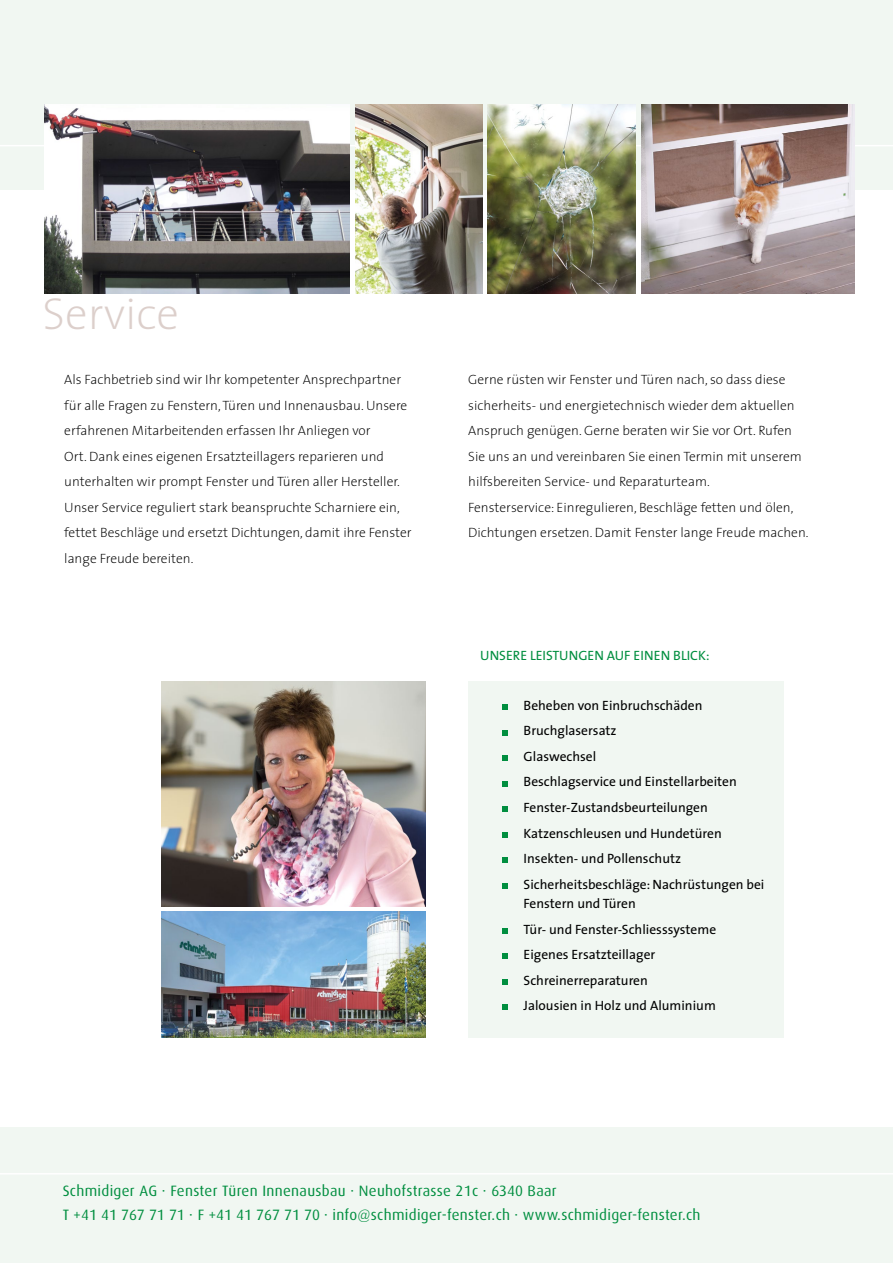
<style>
.page{position:relative;width:893px;height:1263px;background:#fff}
.page>*{position:absolute;margin:0;border:0;box-sizing:border-box;transform-origin:0 0}
.t1{font:200 45px "The Sans";color:#dccfcb}
.t2{font:15px/24px "Dax";letter-spacing:.02em;color:#008e3f}
.t3{font:200 13.5px/25.5px "The Sans";color:#000}
.t4{font:13.5px/25.5px "The Sans";color:#000}
.t5{font:13.5px "The Sans";color:#008e3f}
</style>
<div class="page">
<div style="left:0;top:1127px;width:893px;height:136px;background:#f1f7f2"></div>
<div style="left:0;top:0;width:893px;height:190px;background:#f1f7f2"></div>
<hr style="left:0;top:145px;width:893px;height:1px;background:#fff">
<hr style="left:0;top:1173px;width:893px;height:1px;background:#fff">
<img style="left:45px;top:104px;width:305px;height:189px">
<img style="left:641px;top:104px;width:214px;height:189px">
<img style="left:355px;top:104px;width:128px;height:189px">
<img style="left:488px;top:104px;width:148px;height:189px">
<div style="left:468px;top:681px;width:315px;height:356px;background:#f1f7f2"></div>
<svg style="left:503px;top:704px;width:5px;height:6px"></svg>
<svg style="left:503px;top:730px;width:5px;height:5px"></svg>
<svg style="left:503px;top:755px;width:5px;height:6px"></svg>
<svg style="left:503px;top:781px;width:5px;height:5px"></svg>
<svg style="left:503px;top:806px;width:5px;height:6px"></svg>
<svg style="left:503px;top:832px;width:5px;height:5px"></svg>
<svg style="left:503px;top:857px;width:5px;height:6px"></svg>
<svg style="left:503px;top:883px;width:5px;height:5px"></svg>
<svg style="left:503px;top:928px;width:5px;height:5px"></svg>
<svg style="left:503px;top:953px;width:5px;height:6px"></svg>
<svg style="left:503px;top:979px;width:5px;height:5px"></svg>
<svg style="left:503px;top:1004px;width:5px;height:6px"></svg>
<img style="left:162px;top:681px;width:263px;height:226px">
<img style="left:162px;top:912px;width:263px;height:125px">
<h1 class="t1" style="left:43px;top:277px;width:138px">Service</h1>
<p class="t3" style="left:64px;top:366px;width:349px">Als Fachbetrieb sind wir Ihr kompetenter Ansprechpartner für alle Fragen zu Fenstern, Türen und Innenausbau. Unsere erfahrenen Mitarbeitenden erfassen Ihr Anliegen vor<br>Ort. Dank eines eigenen Ersatzteillagers reparieren und unterhalten wir prompt Fenster und Türen aller Hersteller.<br>Unser Service reguliert stark beanspruchte Scharniere ein, fettet Beschläge und ersetzt Dichtungen, damit ihre Fenster lange Freude bereiten.</p>
<p class="t3" style="left:468px;top:366px;width:342px">Gerne rüsten wir Fenster und Türen nach, so dass diese sicherheits- und energietechnisch wieder dem aktuellen Anspruch genügen. Gerne beraten wir Sie vor Ort. Rufen Sie uns an und vereinbaren Sie einen Termin mit unserem hilfsbereiten Service- und Reparaturteam.<br>Fensterservice: Einregulieren, Beschläge fetten und ölen, Dichtungen ersetzen. Damit Fenster lange Freude machen.</p>
<p class="t5" style="left:480px;top:645px;width:231px">UNSERE LEISTUNGEN AUF EINEN BLICK:</p>
<p class="t4" style="left:524px;top:692px;width:242px">Beheben von Einbruchschäden<br>Bruchglasersatz<br>Glaswechsel<br>Beschlagservice und Einstellarbeiten<br>Fenster-Zustandsbeurteilungen<br>Katzenschleusen und Hundetüren<br>Insekten- und Pollenschutz<br>Sicherheitsbeschläge: Nachrüstungen bei</p>
<p class="t4" style="left:524px;top:890px;width:194px">Fenstern und Türen<br>Tür- und Fenster-Schliesssysteme<br>Eigenes Ersatzteillager<br>Schreinerreparaturen<br>Jalousien in Holz und Aluminium</p>
<p class="t2" style="left:63px;top:1179px;width:639px">Schmidiger AG · Fenster Türen Innenausbau · Neuhofstrasse 21c · 6340 Baar<br>T +41 41 767 71 71 · F +41 41 767 71 70 · info@schmidiger-fenster.ch · www.schmidiger-fenster.ch</p>
</div>
